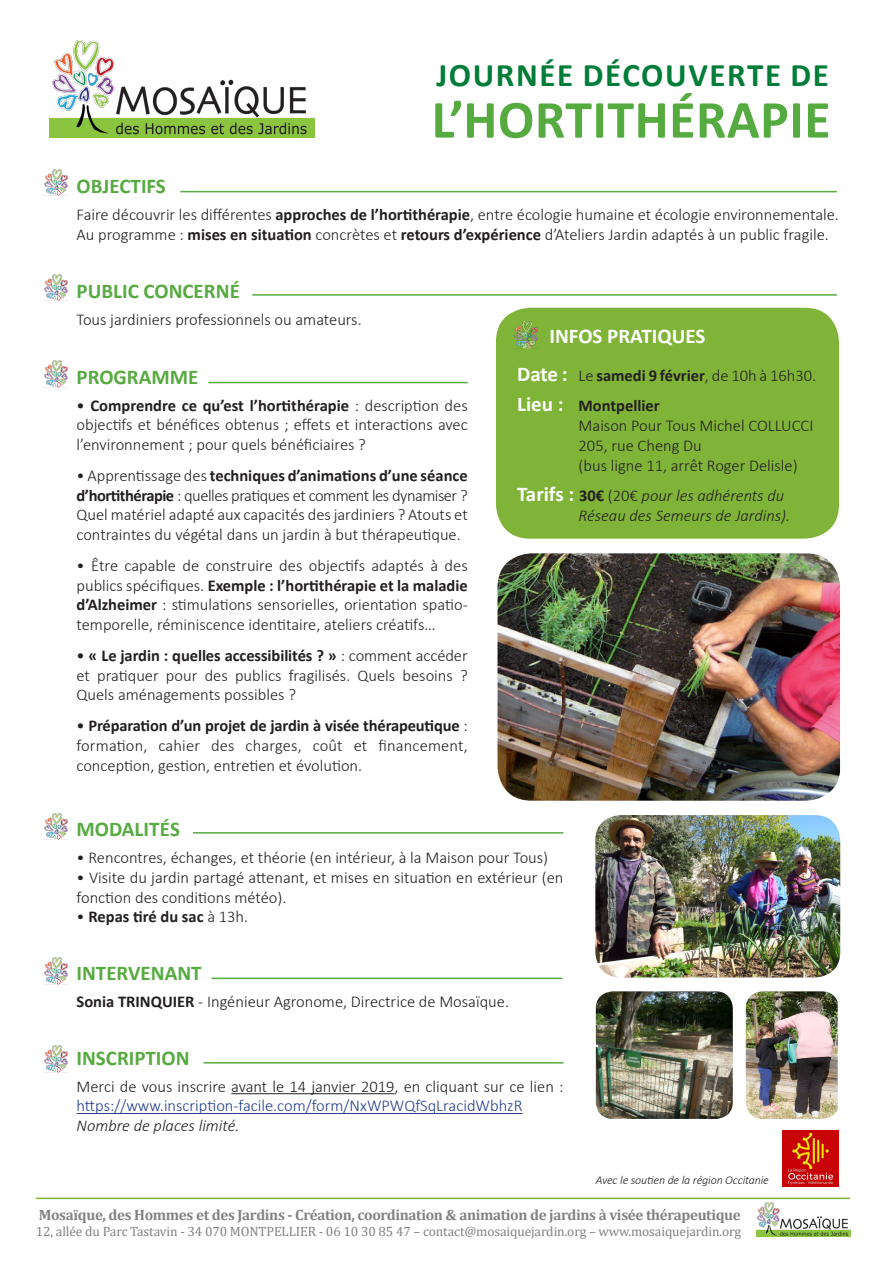
<style>
.page{position:relative;width:893px;height:1263px;background:#fff}
.page>*{position:absolute;margin:0;border:0;box-sizing:border-box;transform-origin:0 0}
.t1{font:700 54px "Calibri";letter-spacing:.01em;color:#56ab40}
.t2{font:700 33px "Calibri";letter-spacing:.05em;color:#007d39}
.t3{font:700 21px "Calibri";color:#56ab40}
.t4{font:700 21px "Calibri";color:#fff}
.t5{font:300 16.5px/19.8px "Calibri";color:#231f20}
.t6{font:700 16.5px "Calibri";letter-spacing:-.005em;color:#231f20}
.t7{font:italic 300 16.5px "Calibri";color:#231f20}
.t8{font:700 15px "Cambria";letter-spacing:-.025em;color:#808285}
.t9{font:13.5px "Cambria";letter-spacing:-.01em;color:#808285}
.t10{font:italic 300 12px "Calibri";letter-spacing:-.01em;color:#231f20}
.s1{font-weight:700}
.s2{font-weight:700;font-size:21px;color:#fff}
.s3{font-size:21px;color:#fff}
.s4{font-weight:700;font-style:normal;font-size:21px;color:#fff}
.s5{font-weight:700;font-style:normal}
.s6{font-style:normal}
.s7{font-weight:400}
.s8{font-weight:300}
.s9{color:#253e8c}
</style>
<div class="page">
<img style="left:50px;top:40px;width:265px;height:97px">
<img style="left:757px;top:1202px;width:93px;height:34px">
<img style="left:45px;top:274px;width:23px;height:27px">
<img style="left:45px;top:169px;width:23px;height:27px">
<div style="left:496px;top:308px;width:343px;height:231px;background:#7fb438;border-radius:34px"></div>
<img style="left:514px;top:322px;width:24px;height:26px">
<img style="left:497px;top:553px;width:343px;height:248px">
<img style="left:595px;top:815px;width:245px;height:162px">
<img style="left:746px;top:991px;width:92px;height:128px">
<img style="left:596px;top:991px;width:137px;height:128px">
<hr style="left:36px;top:1197px;width:814px;height:2px;background:#7fb438">
<hr style="left:180px;top:191px;width:657px;height:1px;background:#56ab40">
<hr style="left:252px;top:294px;width:585px;height:2px;background:#56ab40">
<img style="left:45px;top:360px;width:23px;height:27px">
<hr style="left:208px;top:382px;width:260px;height:1px;background:#56ab40">
<img style="left:45px;top:957px;width:23px;height:27px">
<img style="left:45px;top:813px;width:23px;height:27px">
<img style="left:45px;top:1045px;width:23px;height:27px">
<hr style="left:231px;top:1093px;width:164px;height:1px;background:#231f20">
<hr style="left:77px;top:1113px;width:446px;height:1px;background:#253e8c">
<hr style="left:193px;top:832px;width:370px;height:1px;background:#56ab40">
<hr style="left:212px;top:977px;width:350px;height:2px;background:#56ab40">
<hr style="left:203px;top:1062px;width:360px;height:1px;background:#56ab40">
<img style="left:783px;top:1130px;width:56px;height:56px">
<p class="t2" style="left:436px;top:52px;width:394px">JOURNÉE DÉCOUVERTE DE</p>
<p class="t1" style="left:432px;top:81px;width:400px">L’HORTITHÉRAPIE</p>
<p class="t3" style="left:77px;top:171px;width:91px">OBJECTIFS</p>
<p class="t5" style="left:77px;top:205px;width:764px">Faire découvrir les différentes <span class="s1">approches de l’hortithérapie</span>, entre écologie humaine et écologie environnementale.</p>
<p class="t5" style="left:77px;top:225px;width:754px">Au programme : <span class="s1">mises en situation</span> concrètes et <span class="s1">retours d’expérience</span> d’Ateliers Jardin adaptés à un public fragile.</p>
<p class="t3" style="left:77px;top:276px;width:165px">PUBLIC CONCERNÉ</p>
<p class="t5" style="left:77px;top:309px;width:287px">Tous jardiniers professionnels ou amateurs.</p>
<p class="t4" style="left:549px;top:321px;width:157px">INFOS PRATIQUES</p>
<p class="t5" style="left:517px;top:365px;width:301px"><span class="s2">Date :</span> Le <span class="s1">samedi 9 février</span>, de 10h à 16h30.</p>
<p class="t6" style="left:517px;top:394px;width:144px"><span class="s3">Lieu :</span> Montpellier</p>
<p class="t5" style="left:579px;top:416px;width:236px">Maison Pour Tous Michel COLLUCCI</p>
<p class="t5" style="left:579px;top:435px;width:125px">205, rue Cheng Du</p>
<p class="t5" style="left:579px;top:455px;width:221px">(bus ligne 11, arrêt Roger Delisle)</p>
<p class="t7" style="left:517px;top:486px;width:268px"><span class="s4">Tarifs :</span> <span class="s5">30€</span> <span class="s6">(20€</span> pour les adhérents du</p>
<p class="t7" style="left:579px;top:505px;width:213px">Réseau des Semeurs de Jardins).</p>
<p class="t3" style="left:77px;top:362px;width:123px">PROGRAMME</p>
<p class="t5" style="left:77px;top:395px;width:393px;text-align:justify"><span class="s7">•</span> <span class="s1">Comprendre ce qu’est l’hortithérapie</span> : description des objectifs et bénéfices obtenus ; effets et interactions avec l’environnement ; pour quels bénéficiaires ?</p>
<p class="t5" style="left:77px;top:465px;width:393px;text-align:justify">• Apprentissage des <span class="s1">techniques d’animations d’une séance d’hortithérapie</span> : quelles pratiques et comment les dynamiser ?<br>Quel matériel adapté aux capacités des jardiniers ? Atouts et contraintes du végétal dans un jardin à but thérapeutique.</p>
<p class="t5" style="left:77px;top:555px;width:393px">• Être capable de construire des objectifs adaptés à des</p>
<p class="t6" style="left:77px;top:573px;width:393px"><span class="s8">publics spécifiques.</span> Exemple : l’hortithérapie et la maladie</p>
<p class="t5" style="left:77px;top:595px;width:393px"><span class="s1">d’Alzheimer</span> : stimulations sensorielles, orientation spatio-</p>
<p class="t5" style="left:77px;top:615px;width:361px">temporelle, réminiscence identitaire, ateliers créatifs…</p>
<p class="t6" style="left:77px;top:644px;width:393px"><span class="s7">•</span> « Le jardin : quelles accessibilités ? » <span class="s8">: comment accéder</span></p>
<p class="t5" style="left:77px;top:665px;width:393px">et pratiquer pour des publics fragilisés. Quels besoins ?<br>Quels aménagements possibles ?</p>
<p class="t6" style="left:77px;top:714px;width:393px"><span class="s7">•</span> Préparation d’un projet de jardin à visée thérapeutique <span class="s8">:</span></p>
<p class="t5" style="left:77px;top:735px;width:393px">formation, cahier des charges, coût et financement,</p>
<p class="t5" style="left:77px;top:755px;width:287px">conception, gestion, entretien et évolution.</p>
<p class="t3" style="left:77px;top:814px;width:105px">MODALITÉS</p>
<p class="t5" style="left:77px;top:847px;width:473px">• Rencontres, échanges, et théorie (en intérieur, à la Maison pour Tous)</p>
<p class="t5" style="left:77px;top:867px;width:488px">• Visite du jardin partagé attenant, et mises en situation en extérieur (en fonction des conditions météo).</p>
<p class="t6" style="left:77px;top:905px;width:173px"><span class="s8">•</span> Repas tiré du sac <span class="s8">à 13h.</span></p>
<p class="t3" style="left:77px;top:958px;width:127px">INTERVENANT</p>
<p class="t5" style="left:77px;top:991px;width:434px"><span class="s1">Sonia TRINQUIER</span> - Ingénieur Agronome, Directrice de Mosaïque.</p>
<p class="t3" style="left:77px;top:1043px;width:115px">INSCRIPTION</p>
<p class="t5" style="left:77px;top:1076px;width:488px">Merci de vous inscrire avant le 14 janvier 2019, en cliquant sur ce lien : <span class="s9">https://www.inscription-facile.com/form/NxWPWQfSqLracidWbhzR</span></p>
<p class="t7" style="left:77px;top:1115px;width:165px">Nombre de places limité.</p>
<p class="t10" style="left:596px;top:1172px;width:175px">Avec le soutien de la région Occitanie</p>
<p class="t8" style="left:39px;top:1204px;width:704px">Mosaïque, des Hommes et des Jardins - Création, coordination &amp; animation de jardins à visée thérapeutique</p>
<p class="t9" style="left:36px;top:1223px;width:707px">12, allée du Parc Tastavin - 34 070 MONTPELLIER - 06 10 30 85 47 – contact@mosaiquejardin.org – www.mosaiquejardin.org</p>
</div>
